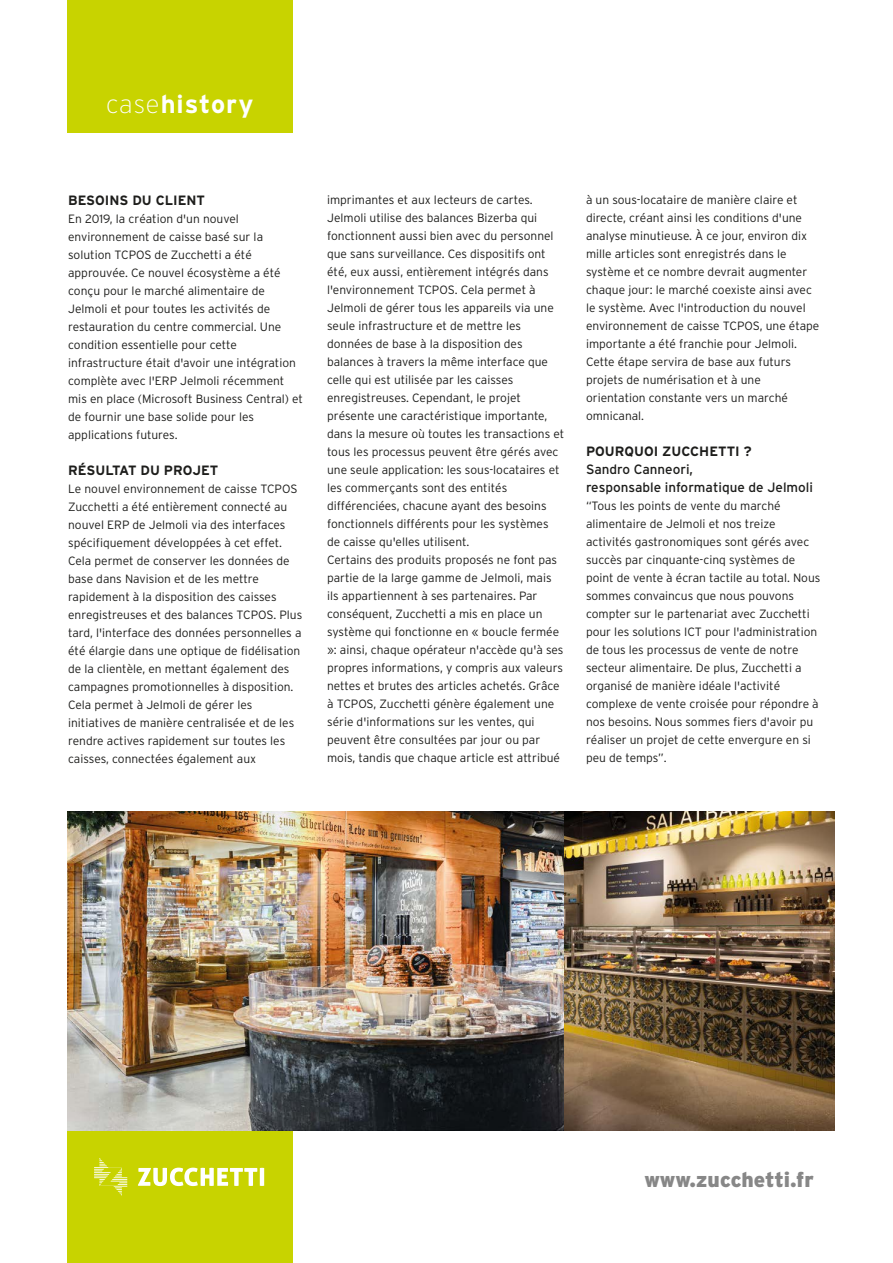
<style>
.page{position:relative;width:893px;height:1263px;background:#fff}
.page>*{position:absolute;margin:0;border:0;box-sizing:border-box;transform-origin:0 0}
.t1{font:700 25.5px "Interstate";letter-spacing:.04em;color:#fff}
.t2{font:900 21px "Interstate";color:#878787}
.t3{font:700 13.5px "Interstate";color:#1d1d1b}
.t4{font:13.5px/18px "Interstate";color:#1d1d1b}
.t5{font:300 12px/18px "Interstate";color:#1d1d1b}
.s1{font-weight:200}
</style>
<div class="page">
<div style="left:68px;top:1131px;width:225px;height:132px;background:#c8d300"></div>
<div style="left:67px;top:0;width:225px;height:132px;background:#c8d300"></div>
<img style="left:67px;top:811px;width:768px;height:320px">
<svg style="left:138px;top:1168px;width:126px;height:18px"></svg>
<svg style="left:94px;top:1158px;width:33px;height:38px"></svg>
<h1 class="t1" style="left:106px;top:89px;width:149px"><span class="s1">case</span>history</h1>
<p class="t3" style="left:68px;top:193px;width:139px">BESOINS DU CLIENT</p>
<p class="t5" style="left:68px;top:210px;width:236px">En 2019, la création d'un nouvel environnement de caisse basé sur la solution TCPOS de Zucchetti a été approuvée. Ce nouvel écosystème a été conçu pour le marché alimentaire de Jelmoli et pour toutes les activités de restauration du centre commercial. Une condition essentielle pour cette infrastructure était d'avoir une intégration complète avec l'ERP Jelmoli récemment mis en place (Microsoft Business Central) et de fournir une base solide pour les applications futures.</p>
<p class="t3" style="left:68px;top:463px;width:152px">RÉSULTAT DU PROJET</p>
<p class="t5" style="left:68px;top:480px;width:236px">Le nouvel environnement de caisse TCPOS Zucchetti a été entièrement connecté au nouvel ERP de Jelmoli via des interfaces spécifiquement développées à cet effet.<br>Cela permet de conserver les données de base dans Navision et de les mettre rapidement à la disposition des caisses enregistreuses et des balances TCPOS. Plus tard, l'interface des données personnelles a été élargie dans une optique de fidélisation de la clientèle, en mettant également des campagnes promotionnelles à disposition.<br>Cela permet à Jelmoli de gérer les initiatives de manière centralisée et de les rendre actives rapidement sur toutes les caisses, connectées également aux</p>
<p class="t5" style="left:327px;top:191px;width:239px">imprimantes et aux lecteurs de cartes.<br>Jelmoli utilise des balances Bizerba qui fonctionnent aussi bien avec du personnel que sans surveillance. Ces dispositifs ont été, eux aussi, entièrement intégrés dans l'environnement TCPOS. Cela permet à Jelmoli de gérer tous les appareils via une seule infrastructure et de mettre les données de base à la disposition des balances à travers la même interface que celle qui est utilisée par les caisses enregistreuses. Cependant, le projet présente une caractéristique importante, dans la mesure où toutes les transactions et tous les processus peuvent être gérés avec une seule application: les sous-locataires et les commerçants sont des entités différenciées, chacune ayant des besoins fonctionnels différents pour les systèmes de caisse qu'elles utilisent.<br>Certains des produits proposés ne font pas partie de la large gamme de Jelmoli, mais ils appartiennent à ses partenaires. Par conséquent, Zucchetti a mis en place un système qui fonctionne en « boucle fermée »: ainsi, chaque opérateur n'accède qu'à ses propres informations, y compris aux valeurs nettes et brutes des articles achetés. Grâce à TCPOS, Zucchetti génère également une série d'informations sur les ventes, qui peuvent être consultées par jour ou par mois, tandis que chaque article est attribué</p>
<p class="t5" style="left:586px;top:191px;width:235px">à un sous-locataire de manière claire et directe, créant ainsi les conditions d'une analyse minutieuse. À ce jour, environ dix mille articles sont enregistrés dans le système et ce nombre devrait augmenter chaque jour: le marché coexiste ainsi avec le système. Avec l'introduction du nouvel environnement de caisse TCPOS, une étape importante a été franchie pour Jelmoli.<br>Cette étape servira de base aux futurs projets de numérisation et à une orientation constante vers un marché omnicanal.</p>
<p class="t3" style="left:586px;top:444px;width:167px">POURQUOI ZUCCHETTI ?</p>
<p class="t4" style="left:586px;top:460px;width:229px">Sandro Canneori,<br>responsable informatique de Jelmoli</p>
<p class="t5" style="left:586px;top:497px;width:236px">“Tous les points de vente du marché alimentaire de Jelmoli et nos treize activités gastronomiques sont gérés avec succès par cinquante-cinq systèmes de point de vente à écran tactile au total. Nous sommes convaincus que nous pouvons compter sur le partenariat avec Zucchetti pour les solutions ICT pour l'administration de tous les processus de vente de notre secteur alimentaire. De plus, Zucchetti a organisé de manière idéale l'activité complexe de vente croisée pour répondre à nos besoins. Nous sommes fiers d'avoir pu réaliser un projet de cette envergure en si peu de temps”.</p>
<h2 class="t2" style="left:644px;top:1167px;width:171px">www.zucchetti.fr</h2>
</div>
